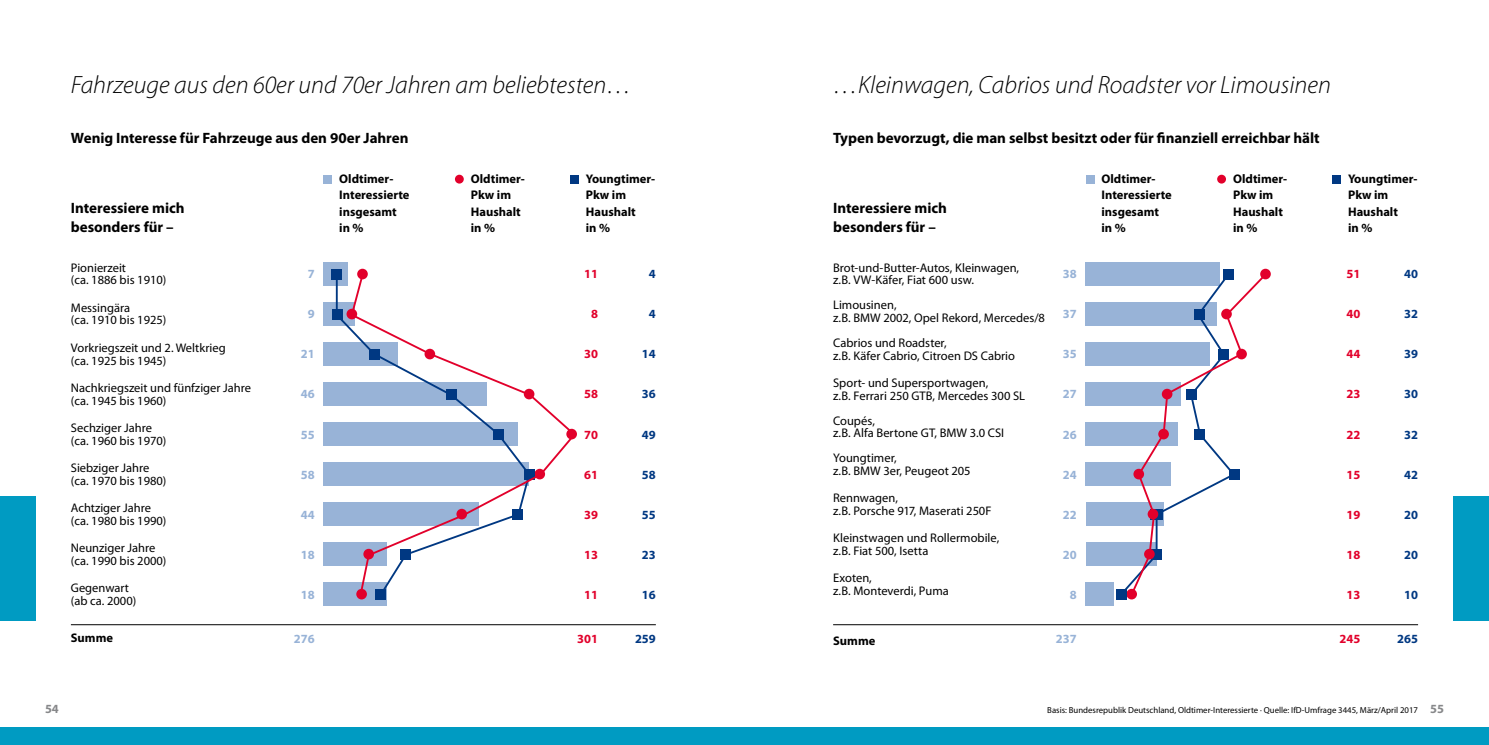
<style>
.page{position:relative;width:1489px;height:745px;background:#fff}
.page>*{position:absolute;margin:0;border:0;box-sizing:border-box;transform-origin:0 0}
.t1{font:italic 300 25px "Myriad Pro";color:#000}
.t2{font:700 15px/18.8px "Myriad Pro";color:#000}
.t3{font:12.5px/12.5px "Myriad Pro";color:#000}
.t4{font:700 12.5px/16.2px "Myriad Pro";color:#000}
.t5{font:700 12.5px "Myriad Pro";color:#e2002b}
.t6{font:700 12.5px "Myriad Pro";color:#003882}
.t7{font:700 12.5px "Myriad Pro";color:#98b3d7}
.t8{font:700 12.5px "Myriad Pro";color:#87888a}
.t9{font:8.75px "Myriad Pro";color:#000}
</style>
<div class="page">
<div style="left:0;top:496px;width:35px;height:124px;background:#009bc2"></div>
<div style="left:0;top:726px;width:1488px;height:18px;background:#009bc2"></div>
<div style="left:1453px;top:496px;width:35px;height:124px;background:#009bc2"></div>
<div style="left:1085px;top:262px;width:135px;height:23px;background:#98b3d7"></div>
<div style="left:1085px;top:302px;width:131px;height:23px;background:#98b3d7"></div>
<div style="left:1085px;top:342px;width:124px;height:23px;background:#98b3d7"></div>
<div style="left:1085px;top:382px;width:96px;height:23px;background:#98b3d7"></div>
<div style="left:1085px;top:422px;width:92px;height:23px;background:#98b3d7"></div>
<div style="left:1085px;top:462px;width:85px;height:23px;background:#98b3d7"></div>
<div style="left:1085px;top:502px;width:78px;height:23px;background:#98b3d7"></div>
<div style="left:1085px;top:542px;width:71px;height:23px;background:#98b3d7"></div>
<div style="left:1085px;top:582px;width:28px;height:23px;background:#98b3d7"></div>
<svg style="left:1260px;top:268px;width:10px;height:11px"></svg>
<div style="left:1126px;top:588px;width:10px;height:11px;background:#e2002b;border-radius:50%"></div>
<div style="left:1222px;top:268px;width:11px;height:11px;background:#003882"></div>
<div style="left:1115px;top:588px;width:11px;height:11px;background:#003882"></div>
<hr style="left:833px;top:624px;width:584px;height:1px;background:#000">
<div style="left:323px;top:262px;width:25px;height:23px;background:#98b3d7"></div>
<div style="left:323px;top:302px;width:32px;height:23px;background:#98b3d7"></div>
<div style="left:323px;top:342px;width:75px;height:23px;background:#98b3d7"></div>
<div style="left:323px;top:382px;width:163px;height:23px;background:#98b3d7"></div>
<div style="left:323px;top:422px;width:195px;height:23px;background:#98b3d7"></div>
<div style="left:323px;top:462px;width:206px;height:23px;background:#98b3d7"></div>
<div style="left:323px;top:502px;width:156px;height:23px;background:#98b3d7"></div>
<div style="left:323px;top:542px;width:64px;height:23px;background:#98b3d7"></div>
<div style="left:323px;top:582px;width:64px;height:23px;background:#98b3d7"></div>
<svg style="left:357px;top:268px;width:11px;height:11px"></svg>
<div style="left:570px;top:175px;width:8px;height:8px;background:#003882"></div>
<div style="left:323px;top:175px;width:9px;height:8px;background:#98b3d7"></div>
<div style="left:331px;top:268px;width:11px;height:11px;background:#003882"></div>
<div style="left:332px;top:308px;width:11px;height:11px;background:#003882"></div>
<div style="left:375px;top:588px;width:10px;height:11px;background:#003882"></div>
<hr style="left:71px;top:624px;width:585px;height:1px;background:#000">
<div style="left:455px;top:175px;width:9px;height:8px;background:#e2002b;border-radius:50%"></div>
<div style="left:1331px;top:175px;width:9px;height:8px;background:#003882"></div>
<div style="left:1085px;top:175px;width:9px;height:8px;background:#98b3d7"></div>
<svg style="left:1216px;top:175px;width:9px;height:8px"></svg>
<svg style="left:349px;top:272px;width:228px;height:324px"></svg>
<div style="left:356px;top:588px;width:11px;height:11px;background:#e2002b;border-radius:50%"></div>
<div style="left:346px;top:308px;width:11px;height:11px;background:#e2002b;border-radius:50%"></div>
<svg style="left:1129px;top:271px;width:139px;height:325px"></svg>
<div style="left:1147px;top:508px;width:11px;height:11px;background:#e2002b;border-radius:50%"></div>
<div style="left:1133px;top:468px;width:10px;height:11px;background:#e2002b;border-radius:50%"></div>
<svg style="left:1143px;top:548px;width:11px;height:11px"></svg>
<h1 class="t1" style="left:71px;top:70px;width:562px">Fahrzeuge aus den 60er und 70er Jahren am beliebtesten…</h1>
<p class="t2" style="left:71px;top:127px;width:339px">Wenig Interesse für Fahrzeuge aus den 90er Jahren</p>
<h1 class="t1" style="left:833px;top:70px;width:499px">…Kleinwagen, Cabrios und Roadster vor Limousinen</h1>
<p class="t2" style="left:833px;top:127px;width:488px">Typen bevorzugt, die man selbst besitzt oder für finanziell erreichbar hält</p>
<p class="t2" style="left:71px;top:198px;width:115px">Interessiere mich besonders für –</p>
<p class="t3" style="left:71px;top:261px;width:97px">Pionierzeit<br>(ca. 1886 bis 1910)</p>
<p class="t3" style="left:71px;top:301px;width:97px">Messingära<br>(ca. 1910 bis 1925)</p>
<p class="t3" style="left:71px;top:341px;width:156px">Vorkriegszeit und 2. Weltkrieg (ca. 1925 bis 1945)</p>
<p class="t3" style="left:71px;top:381px;width:182px">Nachkriegszeit und fünfziger Jahre (ca. 1945 bis 1960)</p>
<p class="t3" style="left:71px;top:421px;width:97px">Sechziger Jahre (ca. 1960 bis 1970)</p>
<p class="t3" style="left:71px;top:461px;width:97px">Siebziger Jahre (ca. 1970 bis 1980)</p>
<p class="t3" style="left:71px;top:501px;width:97px">Achtziger Jahre (ca. 1980 bis 1990)</p>
<p class="t3" style="left:71px;top:541px;width:97px">Neunziger Jahre (ca. 1990 bis 2000)</p>
<p class="t3" style="left:71px;top:581px;width:67px">Gegenwart (ab ca. 2000)</p>
<p class="t4" style="left:71px;top:629px;width:44px">Summe</p>
<p class="t7" style="left:308px;top:266px;width:8px">7</p>
<p class="t7" style="left:308px;top:306px;width:8px">9</p>
<p class="t7" style="left:301px;top:346px;width:15px">21</p>
<p class="t7" style="left:301px;top:386px;width:15px">46</p>
<p class="t7" style="left:301px;top:426px;width:15px">55</p>
<p class="t7" style="left:301px;top:466px;width:15px">58</p>
<p class="t7" style="left:301px;top:506px;width:15px">44</p>
<p class="t7" style="left:301px;top:546px;width:15px">18</p>
<p class="t7" style="left:301px;top:586px;width:15px">18</p>
<p class="t7" style="left:294px;top:629px;width:22px">276</p>
<p class="t4" style="left:339px;top:170px;width:72px">Oldtimer-<br>Interessierte insgesamt in %</p>
<p class="t4" style="left:1101px;top:170px;width:72px">Oldtimer-<br>Interessierte insgesamt in %</p>
<p class="t4" style="left:1232px;top:170px;width:56px">Oldtimer-<br>Pkw im<br>Haushalt in %</p>
<p class="t4" style="left:471px;top:170px;width:56px">Oldtimer-<br>Pkw im<br>Haushalt in %</p>
<p class="t4" style="left:1347px;top:170px;width:71px">Youngtimer-<br>Pkw im<br>Haushalt<br>in %</p>
<p class="t4" style="left:586px;top:170px;width:71px">Youngtimer-<br>Pkw im<br>Haushalt<br>in %</p>
<p class="t2" style="left:833px;top:198px;width:115px">Interessiere mich besonders für –</p>
<p class="t5" style="left:584px;top:266px;width:15px">11</p>
<p class="t5" style="left:591px;top:306px;width:8px">8</p>
<p class="t5" style="left:584px;top:346px;width:15px">30</p>
<p class="t5" style="left:584px;top:386px;width:15px">58</p>
<p class="t5" style="left:584px;top:426px;width:15px">70</p>
<p class="t5" style="left:584px;top:466px;width:15px">61</p>
<p class="t5" style="left:584px;top:506px;width:15px">39</p>
<p class="t5" style="left:584px;top:546px;width:15px">13</p>
<p class="t5" style="left:584px;top:586px;width:15px">11</p>
<p class="t5" style="left:577px;top:629px;width:22px">301</p>
<p class="t6" style="left:649px;top:266px;width:8px">4</p>
<p class="t6" style="left:649px;top:306px;width:8px">4</p>
<p class="t6" style="left:642px;top:346px;width:15px">14</p>
<p class="t6" style="left:642px;top:386px;width:15px">36</p>
<p class="t6" style="left:642px;top:426px;width:15px">49</p>
<p class="t6" style="left:642px;top:466px;width:15px">58</p>
<p class="t6" style="left:642px;top:506px;width:15px">55</p>
<p class="t6" style="left:642px;top:546px;width:15px">23</p>
<p class="t6" style="left:642px;top:586px;width:15px">16</p>
<p class="t6" style="left:635px;top:629px;width:22px">259</p>
<p class="t3" style="left:833px;top:261px;width:187px">Brot-und-Butter-Autos, Kleinwagen, z.B. VW-Käfer, Fiat 600 usw.</p>
<p class="t3" style="left:833px;top:298px;width:213px">Limousinen,<br>z.B. BMW 2002, Opel Rekord, Mercedes/8</p>
<p class="t3" style="left:833px;top:336px;width:183px">Cabrios und Roadster,<br>z.B. Käfer Cabrio, Citroen DS Cabrio</p>
<p class="t3" style="left:833px;top:376px;width:193px">Sport- und Supersportwagen,<br>z.B. Ferrari 250 GTB, Mercedes 300 SL</p>
<p class="t3" style="left:833px;top:413px;width:172px">Coupés,<br>z.B. Alfa Bertone GT, BMW 3.0 CSI</p>
<p class="t3" style="left:833px;top:451px;width:139px">Youngtimer,<br>z.B. BMW 3er, Peugeot 205</p>
<p class="t3" style="left:833px;top:491px;width:160px">Rennwagen,<br>z.B. Porsche 917, Maserati 250F</p>
<p class="t3" style="left:833px;top:531px;width:168px">Kleinstwagen und Rollermobile, z.B. Fiat 500, Isetta</p>
<p class="t3" style="left:833px;top:571px;width:117px">Exoten,<br>z.B. Monteverdi, Puma</p>
<p class="t4" style="left:833px;top:631px;width:44px">Summe</p>
<p class="t7" style="left:1062px;top:266px;width:15px">38</p>
<p class="t7" style="left:1062px;top:306px;width:15px">37</p>
<p class="t7" style="left:1062px;top:346px;width:15px">35</p>
<p class="t7" style="left:1062px;top:386px;width:15px">27</p>
<p class="t7" style="left:1062px;top:426px;width:15px">26</p>
<p class="t7" style="left:1062px;top:466px;width:15px">24</p>
<p class="t7" style="left:1062px;top:506px;width:15px">22</p>
<p class="t7" style="left:1062px;top:546px;width:15px">20</p>
<p class="t7" style="left:1069px;top:586px;width:8px">8</p>
<p class="t7" style="left:1055px;top:629px;width:22px">237</p>
<p class="t5" style="left:1346px;top:266px;width:15px">51</p>
<p class="t5" style="left:1346px;top:306px;width:15px">40</p>
<p class="t5" style="left:1346px;top:346px;width:15px">44</p>
<p class="t5" style="left:1346px;top:386px;width:15px">23</p>
<p class="t5" style="left:1346px;top:426px;width:15px">22</p>
<p class="t5" style="left:1346px;top:466px;width:15px">15</p>
<p class="t5" style="left:1346px;top:506px;width:15px">19</p>
<p class="t5" style="left:1346px;top:546px;width:15px">18</p>
<p class="t5" style="left:1346px;top:586px;width:15px">13</p>
<p class="t5" style="left:1339px;top:629px;width:22px">245</p>
<p class="t6" style="left:1403px;top:266px;width:15px">40</p>
<p class="t6" style="left:1403px;top:306px;width:15px">32</p>
<p class="t6" style="left:1403px;top:346px;width:15px">39</p>
<p class="t6" style="left:1403px;top:386px;width:15px">30</p>
<p class="t6" style="left:1403px;top:426px;width:15px">32</p>
<p class="t6" style="left:1403px;top:466px;width:15px">42</p>
<p class="t6" style="left:1403px;top:506px;width:15px">20</p>
<p class="t6" style="left:1403px;top:546px;width:15px">20</p>
<p class="t6" style="left:1403px;top:586px;width:15px">10</p>
<p class="t6" style="left:1397px;top:629px;width:22px">265</p>
<p class="t8" style="left:45px;top:700px;width:15px">54</p>
<p class="t8" style="left:1429px;top:700px;width:15px">55</p>
<p class="t9" style="left:1047px;top:704px;width:372px">Basis: Bundesrepublik Deutschland, Oldtimer-Interessierte · Quelle: IfD-Umfrage 3445, März/April 2017</p>
</div>
